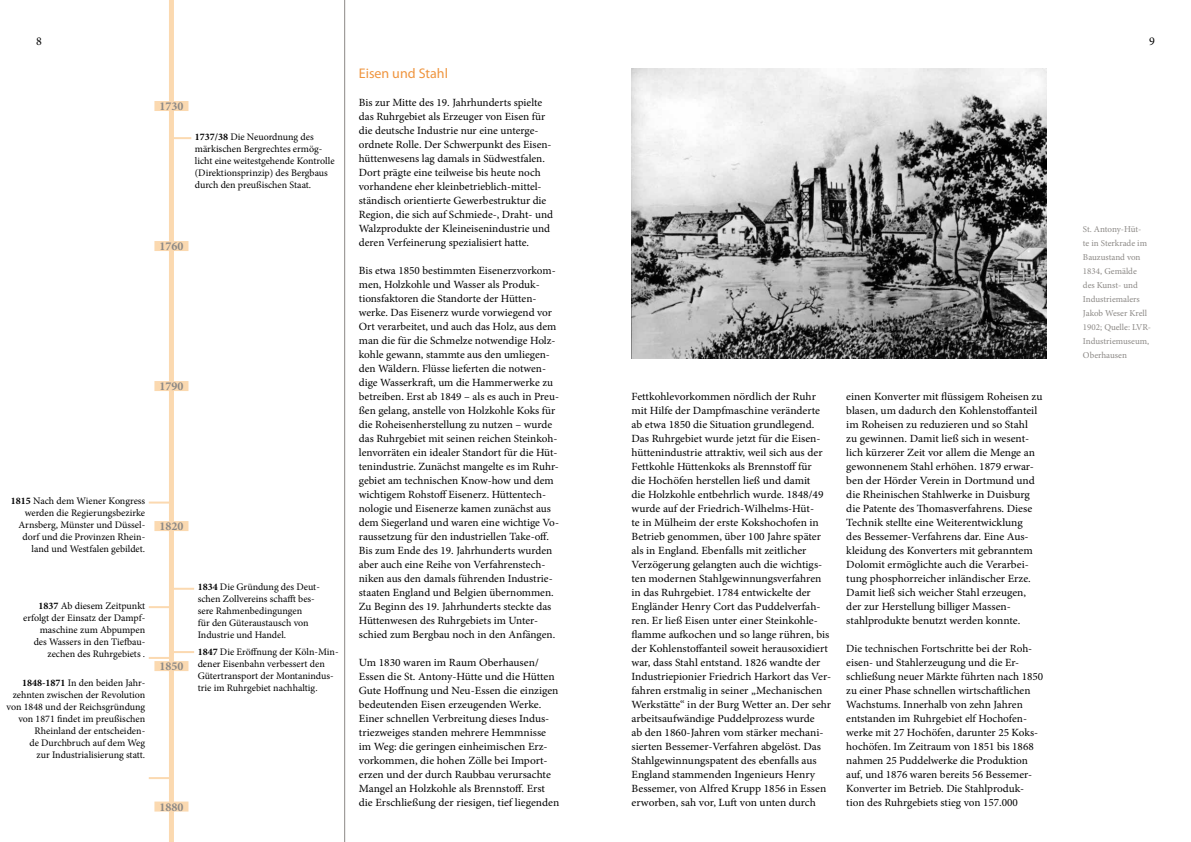
<style>
.page{position:relative;width:1191px;height:842px;background:#fff}
.page>*{position:absolute;margin:0;border:0;box-sizing:border-box;transform-origin:0 0}
.t1{font:14px "Myriad Pro";color:#ef953f}
.t2{font:700 12px "Minion Pro";color:#8c8986}
.t3{font:12px "Minion Pro";color:#000}
.t4{font:11px/14px "Minion Pro";color:#000;scale:1.04 1}
.t5{font:11px/14px "Minion Pro";color:#000}
.t6{font:10px/12px "Minion Pro";color:#000}
.t7{font:9px/14px "Minion Pro";color:#8c8986}
.s1{font-weight:700}
</style>
<div class="page">
<div style="left:169px;top:0;width:5px;height:842px;background:#fbd9b0"></div>
<div style="left:154px;top:801px;width:34px;height:10px;background:#fbd9b0"></div>
<div style="left:154px;top:661px;width:34px;height:10px;background:#fbd9b0"></div>
<div style="left:154px;top:521px;width:34px;height:10px;background:#fbd9b0"></div>
<div style="left:154px;top:381px;width:34px;height:10px;background:#fbd9b0"></div>
<div style="left:154px;top:241px;width:34px;height:10px;background:#fbd9b0"></div>
<div style="left:154px;top:101px;width:34px;height:10px;background:#fbd9b0"></div>
<hr style="left:171px;top:137px;width:20px;height:2px;background:#fbd9b0">
<hr style="left:149px;top:502px;width:22px;height:2px;background:#fbd9b0">
<hr style="left:171px;top:588px;width:23px;height:2px;background:#fbd9b0">
<hr style="left:171px;top:651px;width:23px;height:2px;background:#fbd9b0">
<hr style="left:149px;top:657px;width:22px;height:2px;background:#fbd9b0">
<hr style="left:149px;top:777px;width:22px;height:2px;background:#fbd9b0">
<hr style="left:149px;top:606px;width:22px;height:2px;background:#fbd9b0">
<hr style="left:344px;top:0;width:1px;height:842px;background:#8c8986">
<img style="left:631px;top:69px;width:416px;height:289px">
<p class="t3" style="left:36px;top:33px;width:7px">8</p>
<p class="t3" style="left:1149px;top:33px;width:7px">9</p>
<p class="t1" style="left:359px;top:65px;width:91px">Eisen und Stahl</p>
<p class="t5" style="left:359px;top:96px;width:196px">Bis zur Mitte des 19. Jahrhunderts spielte das Ruhrgebiet als Erzeuger von Eisen für die deutsche Industrie nur eine unterge&shy;ordnete Rolle. Der Schwerpunkt des Eisen&shy;hüttenwesens lag damals in Südwestfalen.<br>Dort prägte eine teilweise bis heute noch vorhandene eher kleinbetrieblich-mittel&shy;ständisch orientierte Gewerbestruktur die Region, die sich auf Schmiede-, Draht- und Walzprodukte der Kleineisenindustrie und deren Verfeinerung spezialisiert hatte.</p>
<p class="t5" style="left:359px;top:264px;width:202px">Bis etwa 1850 bestimmten Eisenerzvorkom&shy;men, Holzkohle und Wasser als Produk&shy;tionsfaktoren die Standorte der Hütten&shy;werke. Das Eisenerz wurde vorwiegend vor Ort verarbeitet, und auch das Holz, aus dem man die für die Schmelze notwendige Holz&shy;kohle gewann, stammte aus den umliegen&shy;den Wäldern. Flüsse lieferten die notwen&shy;dige Wasserkraft, um die Hammerwerke zu betreiben. Erst ab 1849 – als es auch in Preu&shy;ßen gelang, anstelle von Holzkohle Koks für die Roheisenherstellung zu nutzen – wurde das Ruhrgebiet mit seinen reichen Steinkoh&shy;lenvorräten ein idealer Standort für die Hüt&shy;tenindustrie. Zunächst mangelte es im Ruhr&shy;gebiet am technischen Know-how und dem wichtigem Rohstoff Eisenerz. Hüttentech&shy;nologie und Eisenerze kamen zunächst aus dem Siegerland und waren eine wichtige Vo&shy;raussetzung für den industriellen Take-off.<br>Bis zum Ende des 19. Jahrhunderts wurden aber auch eine Reihe von Verfahrenstech&shy;niken aus den damals führenden Industrie&shy;staaten England und Belgien übernommen.<br>Zu Beginn des 19. Jahrhunderts steckte das Hüttenwesen des Ruhrgebiets im Unter&shy;schied zum Bergbau noch in den Anfängen.</p>
<p class="t4" style="left:359px;top:656px;width:194px">Um 1830 waren im Raum Oberhausen/ Essen die St. Antony-Hütte und die Hütten Gute Hoffnung und Neu-Essen die einzigen bedeutenden Eisen erzeugenden Werke.<br>Einer schnellen Verbreitung dieses Indus&shy;triezweiges standen mehrere Hemmnisse im Weg: die geringen einheimischen Erz&shy;vorkommen, die hohen Zölle bei Import&shy;erzen und der durch Raubbau verursachte Mangel an Holzkohle als Brennstoff. Erst die Erschließung der riesigen, tief liegenden</p>
<p class="t2" style="left:159px;top:98px;width:25px">1730</p>
<p class="t6" style="left:195px;top:131px;width:141px"><span class="s1">1737/38</span> Die Neuordnung des märkischen Bergrechtes ermög&shy;licht eine weitestgehende Kontrolle (Direktionsprinzip) des Bergbaus durch den preußischen Staat.</p>
<p class="t7" style="left:1083px;top:222px;width:70px">St. Antony-Hüt-<br>te in Sterkrade im<br>Bauzustand von<br>1834, Gemälde<br>des Kunst- und<br>Industriemalers<br>Jakob Weser Krell<br>1902; Quelle: LVR-<br>Industriemuseum,<br>Oberhausen</p>
<p class="t2" style="left:159px;top:238px;width:25px">1760</p>
<p class="t2" style="left:159px;top:378px;width:25px">1790</p>
<p class="t4" style="left:631px;top:390px;width:193px">Fettkohlevorkommen nördlich der Ruhr mit Hilfe der Dampfmaschine veränderte ab etwa 1850 die Situation grundlegend.<br>Das Ruhrgebiet wurde jetzt für die Eisen&shy;hüttenindustrie attraktiv, weil sich aus der Fettkohle Hüttenkoks als Brennstoff für<br>die Hochöfen herstellen ließ und damit<br>die Holzkohle entbehrlich wurde. 1848/49 wurde auf der Friedrich-Wilhelms-Hüt-<br>te in Mülheim der erste Kokshochofen in Betrieb genommen, über 100 Jahre später als in England. Ebenfalls mit zeitlicher Verzögerung gelangten auch die wichtigs&shy;ten modernen Stahlgewinnungsverfahren in das Ruhrgebiet. 1784 entwickelte der Engländer Henry Cort das Puddelverfah&shy;ren. Er ließ Eisen unter einer Steinkohle&shy;flamme aufkochen und so lange rühren, bis der Kohlenstoffanteil soweit herausoxidiert war, dass Stahl entstand. 1826 wandte der Industriepionier Friedrich Harkort das Ver&shy;fahren erstmalig in seiner „Mechanischen Werkstätte“ in der Burg Wetter an. Der sehr arbeitsaufwändige Puddelprozess wurde<br>ab den 1860-Jahren vom stärker mechani&shy;sierten Bessemer-Verfahren abgelöst. Das Stahlgewinnungspatent des ebenfalls aus England stammenden Ingenieurs Henry Bessemer, von Alfred Krupp 1856 in Essen erworben, sah vor, Luft von unten durch</p>
<p class="t4" style="left:846px;top:390px;width:190px">einen Konverter mit flüssigem Roheisen zu blasen, um dadurch den Kohlenstoffanteil im Roheisen zu reduzieren und so Stahl<br>zu gewinnen. Damit ließ sich in wesent&shy;lich kürzerer Zeit vor allem die Menge an gewonnenem Stahl erhöhen. 1879 erwar&shy;ben der Hörder Verein in Dortmund und die Rheinischen Stahlwerke in Duisburg die Patente des Thomasverfahrens. Diese Technik stellte eine Weiterentwicklung<br>des Bessemer-Verfahrens dar. Eine Aus&shy;kleidung des Konverters mit gebranntem Dolomit ermöglichte auch die Verarbei&shy;tung phosphorreicher inländischer Erze.<br>Damit ließ sich weicher Stahl erzeugen, der zur Herstellung billiger Massen&shy;stahlprodukte benutzt werden konnte.</p>
<p class="t6" style="left:11px;top:495px;width:136px;text-align:right"><span class="s1">1815</span> Nach dem Wiener Kongress werden die Regierungsbezirke<br>Arnsberg, Münster und Düssel&shy;dorf und die Provinzen Rhein&shy;land und Westfalen gebildet.</p>
<p class="t2" style="left:159px;top:518px;width:25px">1820</p>
<p class="t6" style="left:198px;top:581px;width:124px"><span class="s1">1834</span> Die Gründung des Deut&shy;schen Zollvereins schafft bes&shy;sere Rahmenbedingungen<br>für den Güteraustausch von<br>Industrie und Handel.</p>
<p class="t6" style="left:23px;top:600px;width:124px;text-align:right"><span class="s1">1837</span> Ab diesem Zeitpunkt erfolgt der Einsatz der Dampf&shy;maschine zum Abpumpen<br>des Wassers in den Tiefbau&shy;zechen des Ruhrgebiets .</p>
<p class="t5" style="left:846px;top:642px;width:198px">Die technischen Fortschritte bei der Roh&shy;eisen- und Stahlerzeugung und die Er&shy;schließung neuer Märkte führten nach 1850 zu einer Phase schnellen wirtschaftlichen Wachstums. Innerhalb von zehn Jahren entstanden im Ruhrgebiet elf Hochofen&shy;werke mit 27 Hochöfen, darunter 25 Koks&shy;hochöfen. Im Zeitraum von 1851 bis 1868 nahmen 25 Puddelwerke die Produktion auf, und 1876 waren bereits 56 Bessemer-Konverter im Betrieb. Die Stahlproduk&shy;tion des Ruhrgebiets stieg von 157.000</p>
<p class="t6" style="left:198px;top:646px;width:142px"><span class="s1">1847</span> Die Eröffnung der Köln-Min&shy;dener Eisenbahn verbessert den<br>Gütertransport der Montanindus&shy;trie im Ruhrgebiet nachhaltig.</p>
<p class="t2" style="left:159px;top:658px;width:25px">1850</p>
<p class="t6" style="left:7px;top:676px;width:140px;text-align:right"><span class="s1">1848-1871</span> In den beiden Jahr&shy;zehnten zwischen der Revolution von 1848 und der Reichsgründung von 1871 findet im preußischen<br>Rheinland der entscheiden-<br>de Durchbruch auf dem Weg<br>zur Industrialisierung statt.</p>
<p class="t2" style="left:159px;top:799px;width:25px">1880</p>
</div>
